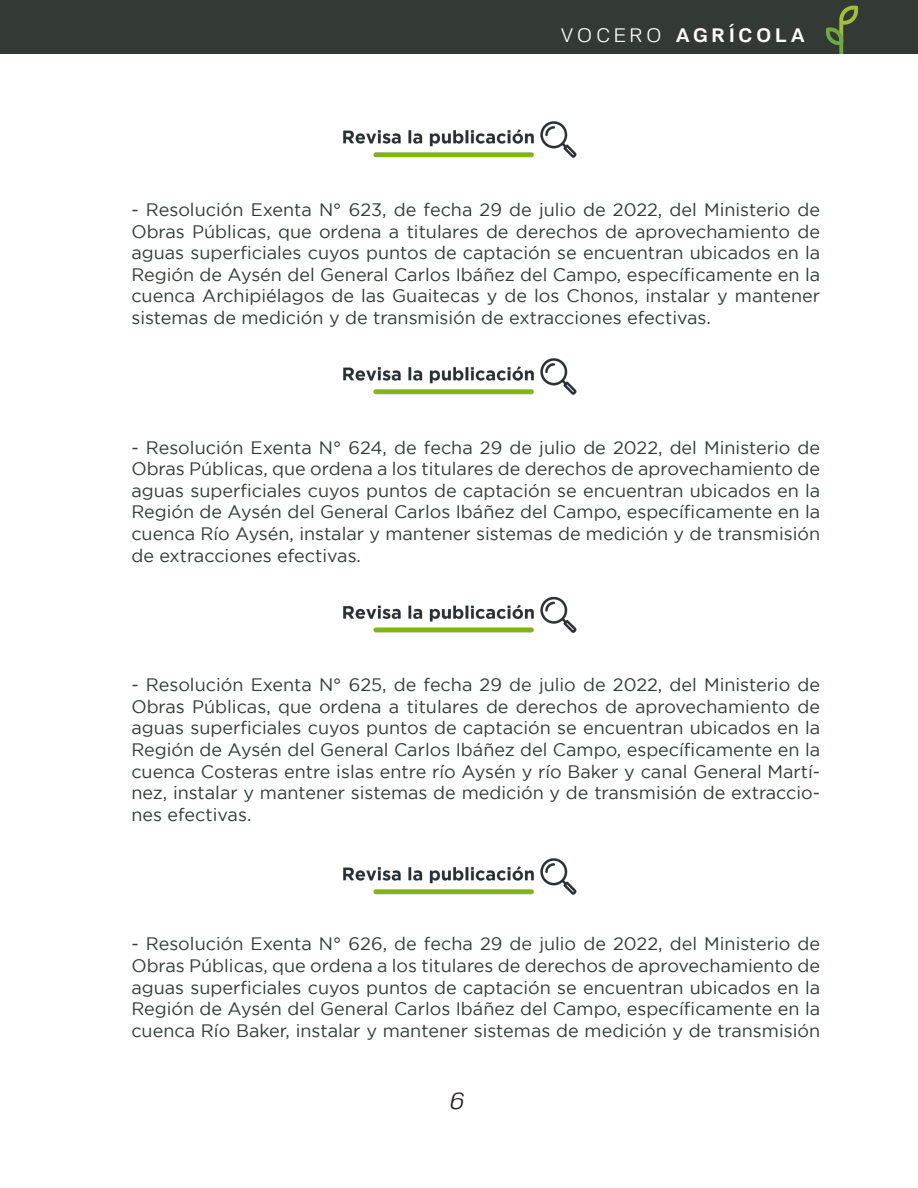
<style>
.page{position:relative;width:918px;height:1188px;background:#fff}
.page>*{position:absolute;margin:0;border:0;box-sizing:border-box;transform-origin:0 0}
.t1{font:italic 24px "Neo Gram";color:#231f20}
.t2{font:700 19.5px "Neo Gram";letter-spacing:.21em;color:#fff}
.t3{font:18px/21.6px "Gotham";color:#323b36;text-align:justify}
.s1{font-weight:400}
</style>
<div class="page">
<div style="left:0;top:0;width:918px;height:54px;background:#333a36"></div>
<svg style="left:826px;top:6px;width:32px;height:48px"></svg>
<img style="left:343px;top:121px;width:234px;height:37px">
<img style="left:343px;top:358px;width:234px;height:37px">
<img style="left:343px;top:596px;width:234px;height:37px">
<img style="left:343px;top:858px;width:234px;height:37px">
<p class="t2" style="left:561px;top:20px;width:246px"><span class="s1">VOCERO</span> AGRÍCOLA</p>
<p class="t3" style="left:131px;top:199px;width:690px">- Resolución Exenta N° 623, de fecha 29 de julio de 2022, del Ministerio de Obras Públicas, que ordena a titulares de derechos de aprovechamiento de aguas superficiales cuyos puntos de captación se encuentran ubicados en la Región de Aysén del General Carlos Ibáñez del Campo, específicamente en la cuenca Archipiélagos de las Guaitecas y de los Chonos, instalar y mantener sistemas de medición y de transmisión de extracciones efectivas.</p>
<p class="t3" style="left:131px;top:436px;width:690px">- Resolución Exenta N° 624, de fecha 29 de julio de 2022, del Ministerio de Obras Públicas, que ordena a los titulares de derechos de aprovechamiento de aguas superficiales cuyos puntos de captación se encuentran ubicados en la Región de Aysén del General Carlos Ibáñez del Campo, específicamente en la cuenca Río Aysén, instalar y mantener sistemas de medición y de transmisión de extracciones efectivas.</p>
<p class="t3" style="left:131px;top:674px;width:690px">- Resolución Exenta N° 625, de fecha 29 de julio de 2022, del Ministerio de Obras Públicas, que ordena a titulares de derechos de aprovechamiento de aguas superficiales cuyos puntos de captación se encuentran ubicados en la Región de Aysén del General Carlos Ibáñez del Campo, específicamente en la cuenca Costeras entre islas entre río Aysén y río Baker y canal General Martí&shy;nez, instalar y mantener sistemas de medición y de transmisión de extraccio&shy;nes efectivas.</p>
<p class="t3" style="left:131px;top:933px;width:690px">- Resolución Exenta N° 626, de fecha 29 de julio de 2022, del Ministerio de Obras Públicas, que ordena a los titulares de derechos de aprovechamiento de aguas superficiales cuyos puntos de captación se encuentran ubicados en la Región de Aysén del General Carlos Ibáñez del Campo, específicamente en la cuenca Río Baker, instalar y mantener sistemas de medición y de transmisión</p>
<p class="t1" style="left:448px;top:1084px;width:16px">6</p>
</div>
